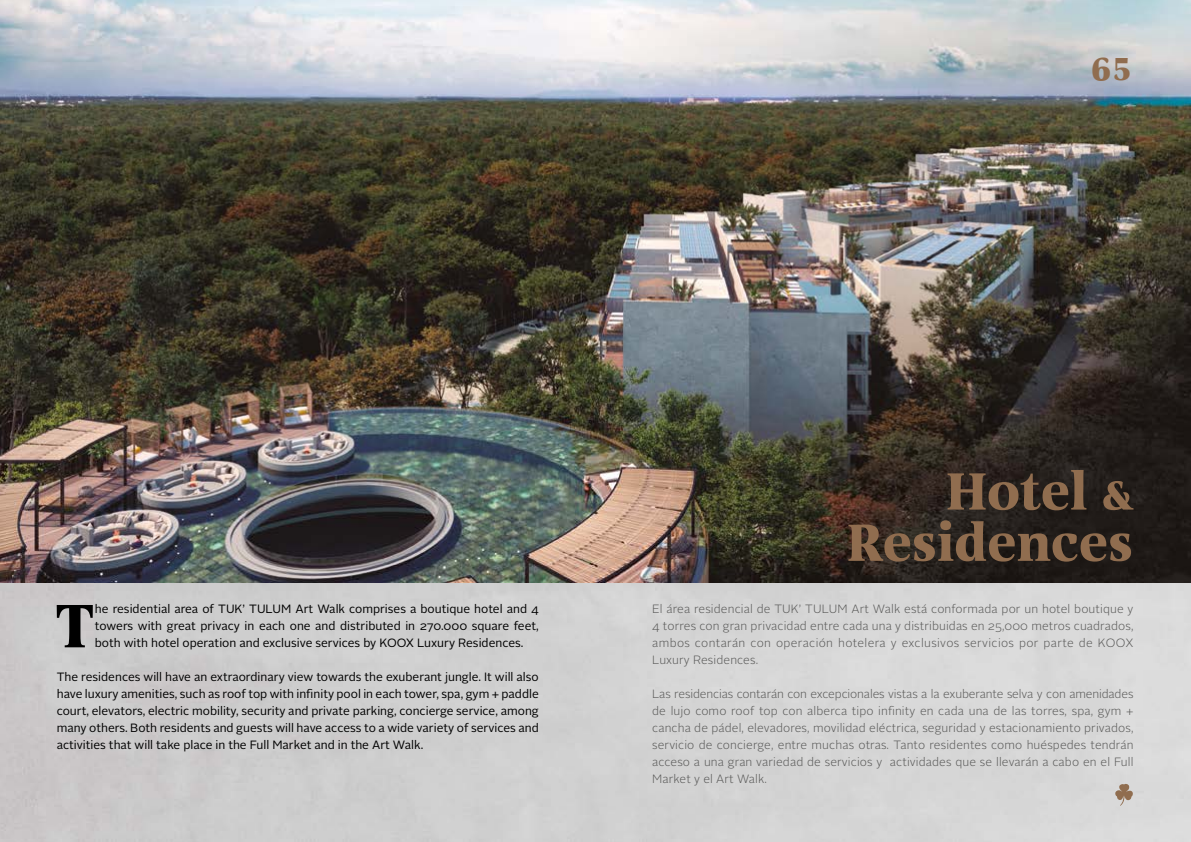
<style>
.page{position:relative;width:1191px;height:842px;background:#fff}
.page>*{position:absolute;margin:0;border:0;box-sizing:border-box;transform-origin:0 0}
.t1{font:700 61.1px "Alinea Serif";color:#000}
.t2{font:700 32px "Alinea Serif";color:#906d4f}
.t3{font:300 12px/17px "Alright Sans";letter-spacing:.01em;color:#575756;text-align:justify}
.t4{font:12px/17px "Alright Sans";color:#000;text-align:justify}
</style>
<div class="page">
<img style="left:0;top:0;width:1191px;height:583px">
<svg style="left:848px;top:520px;width:283px;height:42px;background:#4f3d2f"></svg>
<svg style="left:947px;top:470px;width:186px;height:40px;background:#4d3c2e"></svg>
<svg style="left:1115px;top:783px;width:18px;height:23px"></svg>
<h2 class="t2" style="left:1090px;top:50px;width:44px">65</h2>
<h1 class="t1" style="left:55px;top:590px;width:41px">T</h1>
<p class="t4" style="left:95px;top:601px;width:445px">he residential area of TUK’ TULUM Art Walk comprises a boutique hotel and 4 towers with great privacy in each one and distributed in 270.000 square feet, both with hotel operation and exclusive services by KOOX Luxury Residences.</p>
<p class="t4" style="left:57px;top:669px;width:483px">The residences will have an extraordinary view towards the exuberant jungle. It will also have luxury amenities, such as roof top with infinity pool in each tower, spa, gym + paddle court, elevators, electric mobility, security and private parking, concierge service, among many others. Both residents and guests will have access to a wide variety of services and activities that will take place in the Full Market and in the Art Walk.</p>
<p class="t3" style="left:652px;top:601px;width:483px">El área residencial de TUK’ TULUM Art Walk está conformada por un hotel boutique y 4 torres con gran privacidad entre cada una y distribuidas en 25,000 metros cuadrados, ambos contarán con operación hotelera y exclusivos servicios por parte de KOOX Luxury Residences.</p>
<p class="t3" style="left:652px;top:686px;width:483px">Las residencias contarán con excepcionales vistas a la exuberante selva y con amenidades de lujo como roof top con alberca tipo infinity en cada una de las torres, spa, gym + cancha de pádel, elevadores, movilidad eléctrica, seguridad y estacionamiento privados, servicio de concierge, entre muchas otras. Tanto residentes como huéspedes tendrán acceso a una gran variedad de servicios y actividades que se llevarán a cabo en el Full Market y el Art Walk.</p>
</div>
